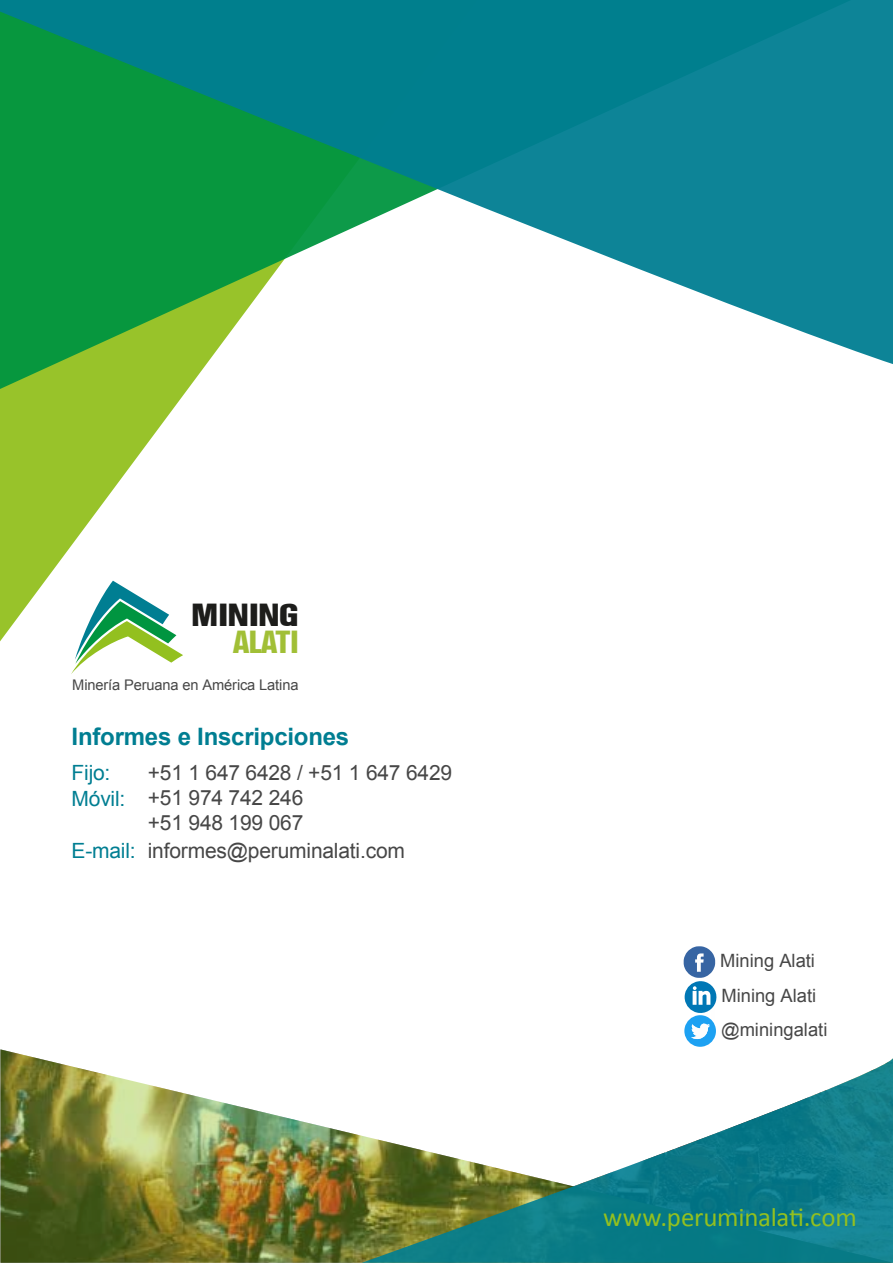
<style>
.page{position:relative;width:893px;height:1263px;background:#fff}
.page>*{position:absolute;margin:0;border:0;box-sizing:border-box;transform-origin:0 0}
.t1{font:31.2px "Helba Con DB Normal";color:#1d1d1b;scale:1.2 1}
.t2{font:31.2px "Helba Con DB Normal";color:#a1bf36}
.t3{font:26.7px "Calibri";letter-spacing:-.01em;color:#93c01f}
.t4{font:700 24px "Arial";letter-spacing:-.01em;color:#007e92}
.t5{font:21px/25.2px "Arial";letter-spacing:-.01em;color:#474747}
.t6{font:21px/26px "Arial";letter-spacing:-.01em;color:#007e92}
.t7{font:18.3px/33.9px "Arial";color:#474747}
.t8{font:14.7px "Arial";letter-spacing:-.01em;color:#474747}
</style>
<div class="page">
<svg style="left:0;top:429px;width:183px;height:245px"></svg>
<svg style="left:0;top:377px;width:197px;height:52px;background:#9fc83f"></svg>
<svg style="left:0;top:0;width:893px;height:377px"></svg>
<img style="left:0;top:1049px;width:362px;height:214px">
<svg style="left:362px;top:1058px;width:531px;height:205px"></svg>
<svg style="left:684px;top:946px;width:33px;height:101px"></svg>
<h1 class="t1" style="left:192px;top:597px;width:90px">MINING</h1>
<h1 class="t2" style="left:234px;top:624px;width:67px">ALATI</h1>
<p class="t8" style="left:72px;top:675px;width:228px">Minería Peruana en América Latina</p>
<p class="t4" style="left:72px;top:721px;width:279px">Informes e Inscripciones</p>
<p class="t5" style="left:148px;top:760px;width:306px">+51 1 647 6428 / +51 1 647 6429 +51 974 742 246<br>+51 948 199 067</p>
<p class="t5" style="left:148px;top:838px;width:259px">informes@peruminalati.com</p>
<p class="t6" style="left:72px;top:759px;width:55px">Fijo:<br>Móvil:</p>
<p class="t6" style="left:72px;top:838px;width:66px">E-mail:</p>
<p class="t7" style="left:720px;top:944px;width:96px">Mining Alati</p>
<p class="t7" style="left:721px;top:979px;width:108px">Mining Alati @miningalati</p>
<p class="t3" style="left:603px;top:1200px;width:255px">www.peruminalati.com</p>
</div>
